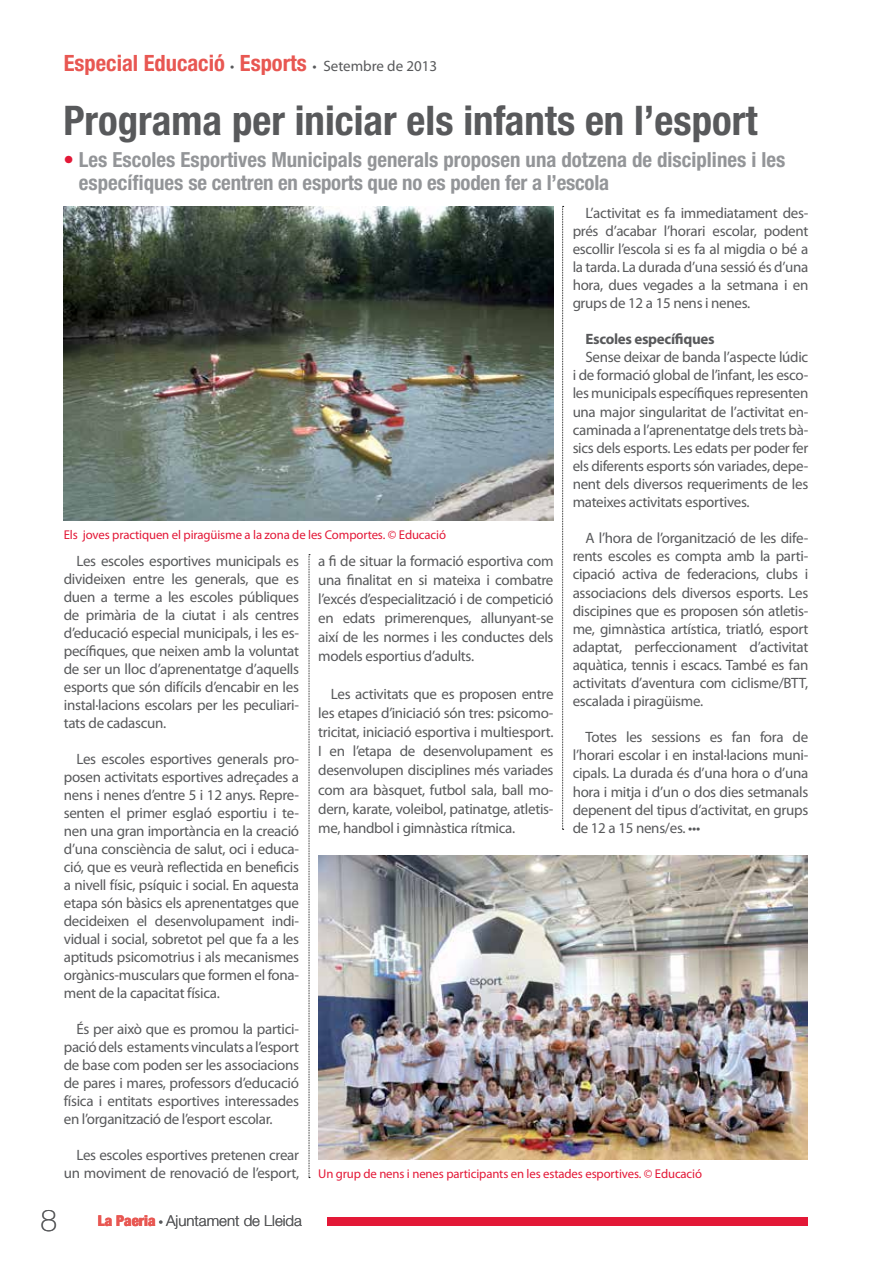
<style>
.page{position:relative;width:893px;height:1263px;background:#fff}
.page>*{position:absolute;margin:0;border:0;box-sizing:border-box;transform-origin:0 0}
.t1{font:700 condensed 40.8px "Helvetica Neue LT Std";color:#58595b}
.t2{font:100 30px "Helvetica Neue LT Std";color:#58595b}
.t3{font:700 condensed 22.5px "Helvetica Neue LT Std";color:#e85752}
.t4{font:700 condensed 20.85px/22.5px "Helvetica Neue LT Std";color:#939598}
.t5{font:15px/18px "Myriad Pro";letter-spacing:-.02em;color:#58595b;text-align:justify}
.t6{font:300 15px "Helvetica Neue LT Std";color:#58595b}
.t7{font:700 15px "Myriad Pro";letter-spacing:-.02em;color:#58595b}
.t8{font:12.75px "Myriad Pro";letter-spacing:-.01em;color:#e31837}
.s1{font-family:"Myriad Pro";font-weight:400;font-stretch:normal;font-size:15px;color:#58595b}
.s2{font-size:21px;color:#e31837}
.s3{font-weight:900;font-stretch:condensed;color:#e85752}
.s4{font-family:"Myriad Pro";font-weight:400}
</style>
<div class="page">
<div style="left:327px;top:1217px;width:481px;height:9px;background:#e31837"></div>
<svg style="left:309px;top:554px;width:1px;height:624px"></svg>
<svg style="left:562px;top:206px;width:2px;height:624px"></svg>
<img style="left:64px;top:206px;width:489px;height:315px">
<img style="left:318px;top:856px;width:490px;height:303px">
<h3 class="t3" style="left:64px;top:50px;width:375px">Especial Educació <span class="s1">•</span> Esports <span class="s1">• Setembre de 2013</span></h3>
<h1 class="t1" style="left:63px;top:96px;width:695px">Programa per iniciar els infants en l’esport</h1>
<h3 class="t4" style="left:79px;top:148px;width:708px;text-indent:-16px"><span class="s2">•</span> Les Escoles Esportives Municipals generals proposen una dotzena de disciplines i les específiques se centren en esports que no es poden fer a l’escola</h3>
<p class="t5" style="left:573px;top:203px;width:237px;text-indent:13px">L’activitat es fa immediatament des&shy;prés d’acabar l’horari escolar, podent escollir l’escola si es fa al migdia o bé a la tarda. La durada d’una sessió és d’una hora, dues vegades a la setmana i en grups de 12 a 15 nens i nenes.</p>
<p class="t7" style="left:585px;top:329px;width:131px">Escoles específiques</p>
<p class="t5" style="left:573px;top:348px;width:237px;text-indent:13px">Sense deixar de banda l’aspecte lúdic i de formació global de l’infant, les esco&shy;les municipals específiques representen una major singularitat de l’activitat en&shy;caminada a l’aprenentatge dels trets bà&shy;sics dels esports. Les edats per poder fer els diferents esports són variades, depe&shy;nent dels diversos requeriments de les mateixes activitats esportives.</p>
<p class="t5" style="left:573px;top:529px;width:237px;text-indent:13px">A l’hora de l’organització de les dife&shy;rents escoles es compta amb la parti&shy;cipació activa de federacions, clubs i associacions dels diversos esports. Les discipines que es proposen són atletis&shy;me, gimnàstica artística, triatló, esport adaptat, perfeccionament d’activitat aquàtica, tennis i escacs. També es fan activitats d’aventura com ciclisme/BTT, escalada i piragüisme.</p>
<p class="t5" style="left:573px;top:728px;width:237px;text-indent:13px">Totes les sessions es fan fora de l’horari escolar i en instal·lacions muni&shy;cipals. La durada és d’una hora o d’una hora i mitja i d’un o dos dies setmanals depenent del tipus d’activitat, en grups de 12 a 15 nens/es. •••</p>
<p class="t8" style="left:64px;top:527px;width:384px">Els joves practiquen el piragüisme a la zona de les Comportes. © Educació</p>
<p class="t5" style="left:64px;top:551px;width:237px;text-indent:13px">Les escoles esportives municipals es divideixen entre les generals, que es duen a terme a les escoles públiques de primària de la ciutat i als centres d’educació especial municipals, i les es&shy;pecífiques, que neixen amb la voluntat de ser un lloc d’aprenentatge d’aquells esports que són difícils d’encabir en les instal·lacions escolars per les peculiari&shy;tats de cadascun.</p>
<p class="t5" style="left:64px;top:749px;width:237px;text-indent:13px">Les escoles esportives generals pro&shy;posen activitats esportives adreçades a nens i nenes d’entre 5 i 12 anys. Repre&shy;senten el primer esglaó esportiu i te&shy;nen una gran importància en la creació d’una consciència de salut, oci i educa&shy;ció, que es veurà reflectida en beneficis a nivell físic, psíquic i social. En aquesta etapa són bàsics els aprenentatges que decideixen el desenvolupament indi&shy;vidual i social, sobretot pel que fa a les aptituds psicomotrius i als mecanismes orgànics-musculars que formen el fona&shy;ment de la capacitat física.</p>
<p class="t5" style="left:64px;top:1020px;width:237px;text-indent:13px">És per això que es promou la partici&shy;pació dels estaments vinculats a l’esport de base com poden ser les associacions de pares i mares, professors d’educació física i entitats esportives interessades en l’organització de l’esport escolar.</p>
<p class="t5" style="left:64px;top:1146px;width:237px;text-align:right">Les escoles esportives pretenen crear un moviment de renovació de l’esport,</p>
<p class="t5" style="left:318px;top:551px;width:237px;line-height:19px">a fi de situar la formació esportiva com una finalitat en si mateixa i combatre l’excés d’especialització i de competició en edats primerenques, allunyant-se així de les normes i les conductes dels models esportius d’adults.</p>
<p class="t5" style="left:318px;top:684px;width:237px;line-height:19px;text-indent:13px">Les activitats que es proposen entre les etapes d’iniciació són tres: psicomo&shy;tricitat, iniciació esportiva i multiesport.<br>I en l’etapa de desenvolupament es desenvolupen disciplines més variades com ara bàsquet, futbol sala, ball mo&shy;dern, karate, voleibol, patinatge, atletis&shy;me, handbol i gimnàstica rítmica.</p>
<p class="t8" style="left:318px;top:1166px;width:385px">Un grup de nens i nenes participants en les estades esportives. © Educació</p>
<h2 class="t2" style="left:41px;top:1203px;width:18px">8</h2>
<p class="t6" style="left:98px;top:1211px;width:206px"><span class="s3">La Paeria</span> <span class="s4">•</span> Ajuntament de Lleida</p>
</div>
